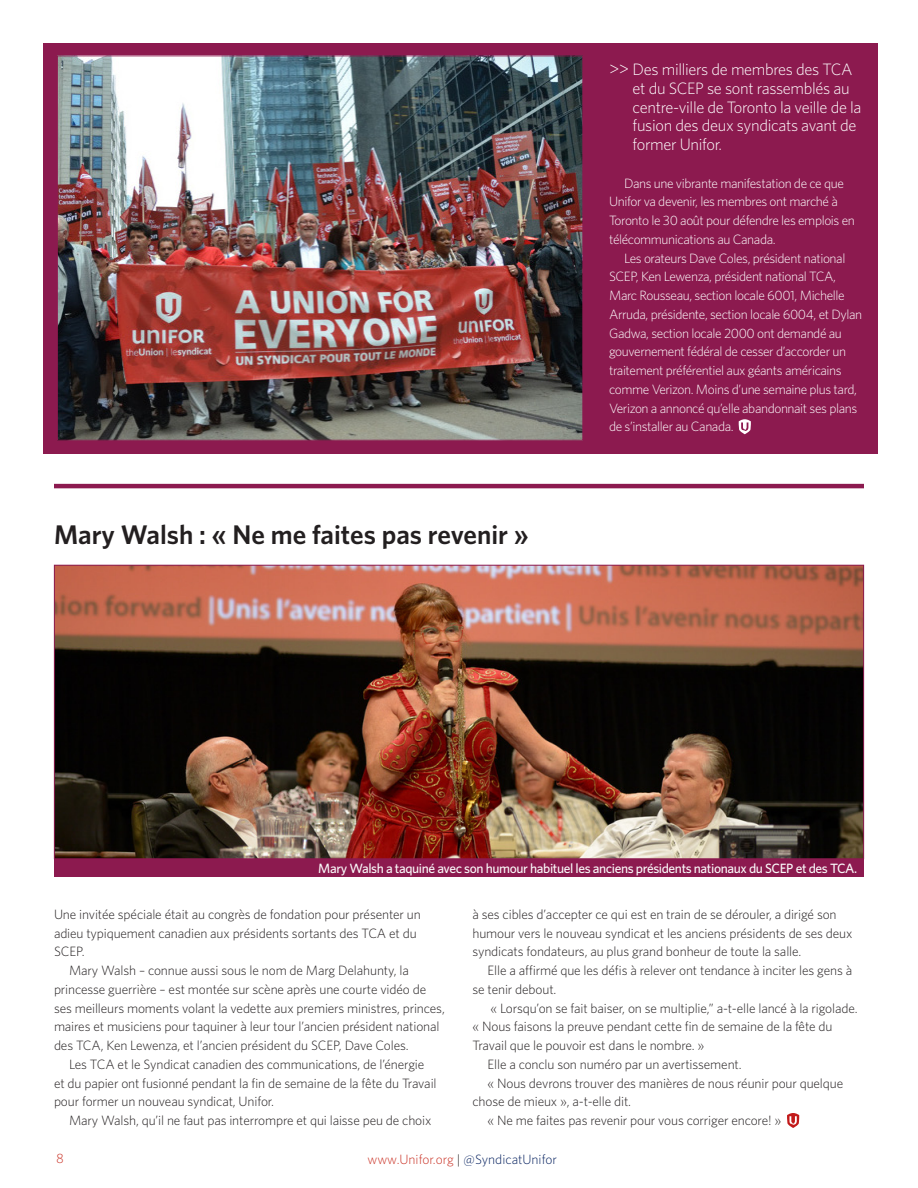
<style>
.page{position:relative;width:918px;height:1188px;background:#fff}
.page>*{position:absolute;margin:0;border:0;box-sizing:border-box;transform-origin:0 0}
.Feature_HED{font:600 27px "Whitney";color:#231f20}
.Subhead{font:300 16.5px/18.8px "Whitney";letter-spacing:-.02em;color:#fff}
.Body_Copy_Indent{font:300 13.5px/18.8px "Whitney";letter-spacing:-.01em;color:#231f20}
.Body_Copy_Indent-2{font:300 13.5px/18.8px "Whitney";letter-spacing:-.03em;color:#fff}
.Body_Copy_No_Indent{font:300 13.5px/18.8px "Whitney";letter-spacing:-.01em;color:#231f20}
.Cutline{font:500 13.5px "Whitney";letter-spacing:-.03em;color:#fafafa}
.t1{font:300 13.5px "Whitney";color:#072260}
.t2{font:300 13.5px "Whitney";color:#ca3327}
.s1{font-size:18px}
.s2{color:#ca3327}
.s3{color:#231f20}
</style>
<div class="page">
<div style="left:44px;top:43px;width:834px;height:411px;background:#8c1a4f"></div>
<hr style="left:54px;top:484px;width:810px;height:4px;background:#8c1a4f">
<svg style="left:787px;top:1113px;width:12px;height:15px"></svg>
<img style="left:56px;top:567px;width:806px;height:290px">
<div style="left:54px;top:859px;width:810px;height:17px;background:#8c1a4f"></div>
<img style="left:59px;top:58px;width:522px;height:381px">
<svg style="left:739px;top:419px;width:12px;height:15px"></svg>
<p class="Feature_HED" style="left:54px;top:516px;width:476px">Mary Walsh : « Ne me faites pas revenir »</p>
<p class="Subhead" style="left:633px;top:59px;width:230px;text-indent:-24px"><span class="s1">&gt;&gt;</span> Des milliers de membres des TCA et du SCEP se sont rassemblés au centre-ville de Toronto la veille de la fusion des deux syndicats avant de former Unifor.</p>
<p class="Body_Copy_Indent-2" style="left:609px;top:173px;width:247px;text-indent:15px">Dans une vibrante manifestation de ce que Unifor va devenir, les membres ont marché à Toronto le 30 août pour défendre les emplois en télécommunications au Canada.</p>
<p class="Body_Copy_Indent-2" style="left:609px;top:248px;width:255px;text-indent:15px">Les orateurs Dave Coles, président national SCEP, Ken Lewenza, président national TCA, Marc Rousseau, section locale 6001, Michelle Arruda, présidente, section locale 6004, et Dylan Gadwa, section locale 2000 ont demandé au gouvernement fédéral de cesser d’accorder un traitement préférentiel aux géants américains comme Verizon. Moins d’une semaine plus tard, Verizon a annoncé qu’elle abandonnait ses plans de s’installer au Canada.</p>
<p class="Cutline" style="left:318px;top:860px;width:540px">Mary Walsh a taquiné avec son humour habituel les anciens présidents nationaux du SCEP et des TCA.</p>
<p class="Body_Copy_No_Indent" style="left:54px;top:904px;width:368px">Une invitée spéciale était au congrès de fondation pour présenter un adieu typiquement canadien aux présidents sortants des TCA et du<br>SCEP.</p>
<p class="Body_Copy_Indent" style="left:54px;top:961px;width:392px;text-indent:15px">Mary Walsh – connue aussi sous le nom de Marg Delahunty, la princesse guerrière – est montée sur scène après une courte vidéo de ses meilleurs moments volant la vedette aux premiers ministres, princes, maires et musiciens pour taquiner à leur tour l’ancien président national des TCA, Ken Lewenza, et l’ancien président du SCEP, Dave Coles.</p>
<p class="Body_Copy_Indent" style="left:54px;top:1054px;width:384px;text-indent:15px">Les TCA et le Syndicat canadien des communications, de l’énergie et du papier ont fusionné pendant la fin de semaine de la fête du Travail pour former un nouveau syndicat, Unifor.</p>
<p class="Body_Copy_Indent" style="left:69px;top:1111px;width:364px">Mary Walsh, qu’il ne faut pas interrompre et qui laisse peu de choix</p>
<p class="Body_Copy_Indent" style="left:472px;top:904px;width:381px">à ses cibles d’accepter ce qui est en train de se dérouler, a dirigé son humour vers le nouveau syndicat et les anciens présidents de ses deux syndicats fondateurs, au plus grand bonheur de toute la salle.</p>
<p class="Body_Copy_Indent" style="left:472px;top:961px;width:381px;text-indent:15px">Elle a affirmé que les défis à relever ont tendance à inciter les gens à se tenir debout.</p>
<p class="Body_Copy_Indent" style="left:472px;top:998px;width:387px;text-indent:18px">« Lorsqu’on se fait baiser, on se multiplie,” a-t-elle lancé à la rigolade. « Nous faisons la preuve pendant cette fin de semaine de la fête du<br>Travail que le pouvoir est dans le nombre. »</p>
<p class="Body_Copy_Indent" style="left:488px;top:1054px;width:256px">Elle a conclu son numéro par un avertissement.</p>
<p class="Body_Copy_Indent" style="left:472px;top:1073px;width:372px;text-indent:15px">« Nous devrons trouver des manières de nous réunir pour quelque chose de mieux », a-t-elle dit.</p>
<p class="Body_Copy_Indent" style="left:488px;top:1111px;width:295px">« Ne me faites pas revenir pour vous corriger encore! »</p>
<p class="t2" style="left:56px;top:1149px;width:9px">8</p>
<p class="t1" style="left:368px;top:1151px;width:191px"><span class="s2">www.Unifor.org</span> <span class="s3">|</span> @SyndicatUnifor</p>
</div>
